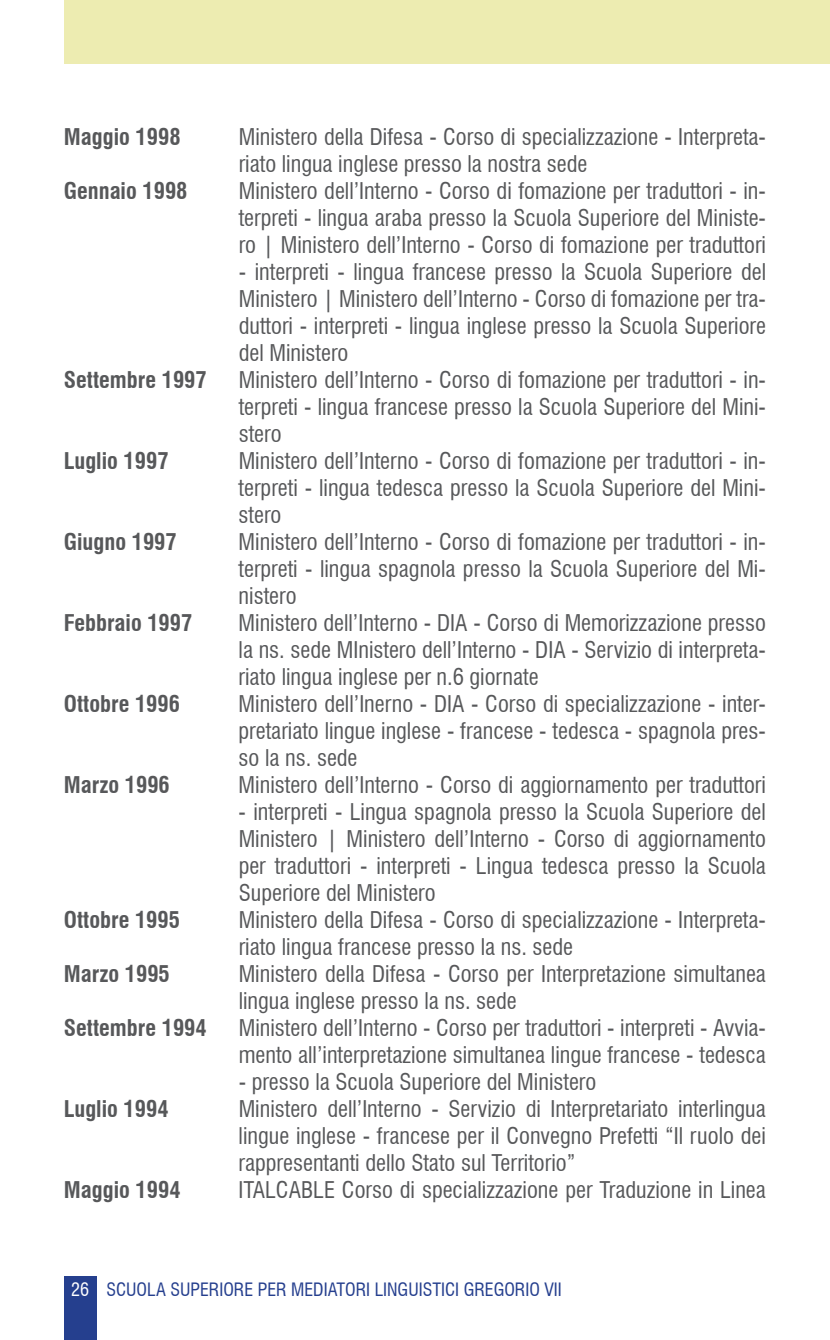
<style>
.page{position:relative;width:830px;height:1340px;background:#fff}
.page>*{position:absolute;margin:0;border:0;box-sizing:border-box;transform-origin:0 0}
.t1{font:condensed 22.5px/27px "Swiss 721 BT";color:#57585a}
.t2{font:700 condensed 22.5px "Swiss 721 BT";color:#57585a}
.t3{font:condensed 18px "Swiss 721 BT";color:#253f8e}
.s1{color:#fff}
</style>
<div class="page">
<div style="left:64px;top:1276px;width:32px;height:63px;background:#253f8e"></div>
<div style="left:64px;top:0;width:765px;height:64px;background:#edecb1"></div>
<p class="t2" style="left:64px;top:123px;width:118px">Maggio 1998</p>
<p class="t2" style="left:64px;top:177px;width:125px">Gennaio 1998</p>
<p class="t2" style="left:64px;top:366px;width:144px">Settembre 1997</p>
<p class="t2" style="left:64px;top:447px;width:106px">Luglio 1997</p>
<p class="t2" style="left:64px;top:528px;width:114px">Giugno 1997</p>
<p class="t2" style="left:64px;top:609px;width:130px">Febbraio 1997</p>
<p class="t2" style="left:64px;top:690px;width:118px">Ottobre 1996</p>
<p class="t2" style="left:64px;top:771px;width:107px">Marzo 1996</p>
<p class="t2" style="left:64px;top:906px;width:118px">Ottobre 1995</p>
<p class="t2" style="left:64px;top:960px;width:107px">Marzo 1995</p>
<p class="t2" style="left:64px;top:1014px;width:144px">Settembre 1994</p>
<p class="t2" style="left:64px;top:1095px;width:106px">Luglio 1994</p>
<p class="t2" style="left:64px;top:1176px;width:118px">Maggio 1994</p>
<p class="t1" style="left:239px;top:123px;width:528px">Ministero della Difesa - Corso di specializzazione - Interpreta&shy;riato lingua inglese presso la nostra sede<br>Ministero dell’Interno - Corso di fomazione per traduttori - in&shy;terpreti - lingua araba presso la Scuola Superiore del Ministe&shy;ro | Ministero dell’Interno - Corso di fomazione per traduttori</p>
<p class="t1" style="left:238px;top:258px;width:528px">- interpreti - lingua francese presso la Scuola Superiore del Ministero | Ministero dell’Interno - Corso di fomazione per tra&shy;duttori - interpreti - lingua inglese presso la Scuola Superiore del Ministero<br>Ministero dell’Interno - Corso di fomazione per traduttori - in&shy;terpreti - lingua francese presso la Scuola Superiore del Mini&shy;stero<br>Ministero dell’Interno - Corso di fomazione per traduttori - in&shy;terpreti - lingua tedesca presso la Scuola Superiore del Mini&shy;stero<br>Ministero dell’Interno - Corso di fomazione per traduttori - in&shy;terpreti - lingua spagnola presso la Scuola Superiore del Mi&shy;nistero<br>Ministero dell’Interno - DIA - Corso di Memorizzazione presso la ns. sede MInistero dell’Interno - DIA - Servizio di interpreta&shy;riato lingua inglese per n.6 giornate<br>Ministero dell’Inerno - DIA - Corso di specializzazione - inter&shy;pretariato lingue inglese - francese - tedesca - spagnola pres&shy;so la ns. sede<br>Ministero dell’Interno - Corso di aggiornamento per traduttori</p>
<p class="t1" style="left:238px;top:798px;width:528px">- interpreti - Lingua spagnola presso la Scuola Superiore del Ministero | Ministero dell’Interno - Corso di aggiornamento per traduttori - interpreti - Lingua tedesca presso la Scuola Superiore del Ministero<br>Ministero della Difesa - Corso di specializzazione - Interpreta&shy;riato lingua francese presso la ns. sede<br>Ministero della Difesa - Corso per Interpretazione simultanea lingua inglese presso la ns. sede<br>Ministero dell’Interno - Corso per traduttori - interpreti - Avvia&shy;mento all’interpretazione simultanea lingue francese - tedesca</p>
<p class="t1" style="left:238px;top:1068px;width:528px">- presso la Scuola Superiore del Ministero<br>Ministero dell’Interno - Servizio di Interpretariato interlingua lingue inglese - francese per il Convegno Prefetti “Il ruolo dei rappresentanti dello Stato sul Territorio”<br>ITALCABLE Corso di specializzazione per Traduzione in Linea</p>
<p class="t3" style="left:71px;top:1278px;width:492px"><span class="s1">26</span> SCUOLA SUPERIORE PER MEDIATORI LINGUISTICI GREGORIO VII</p>
</div>
